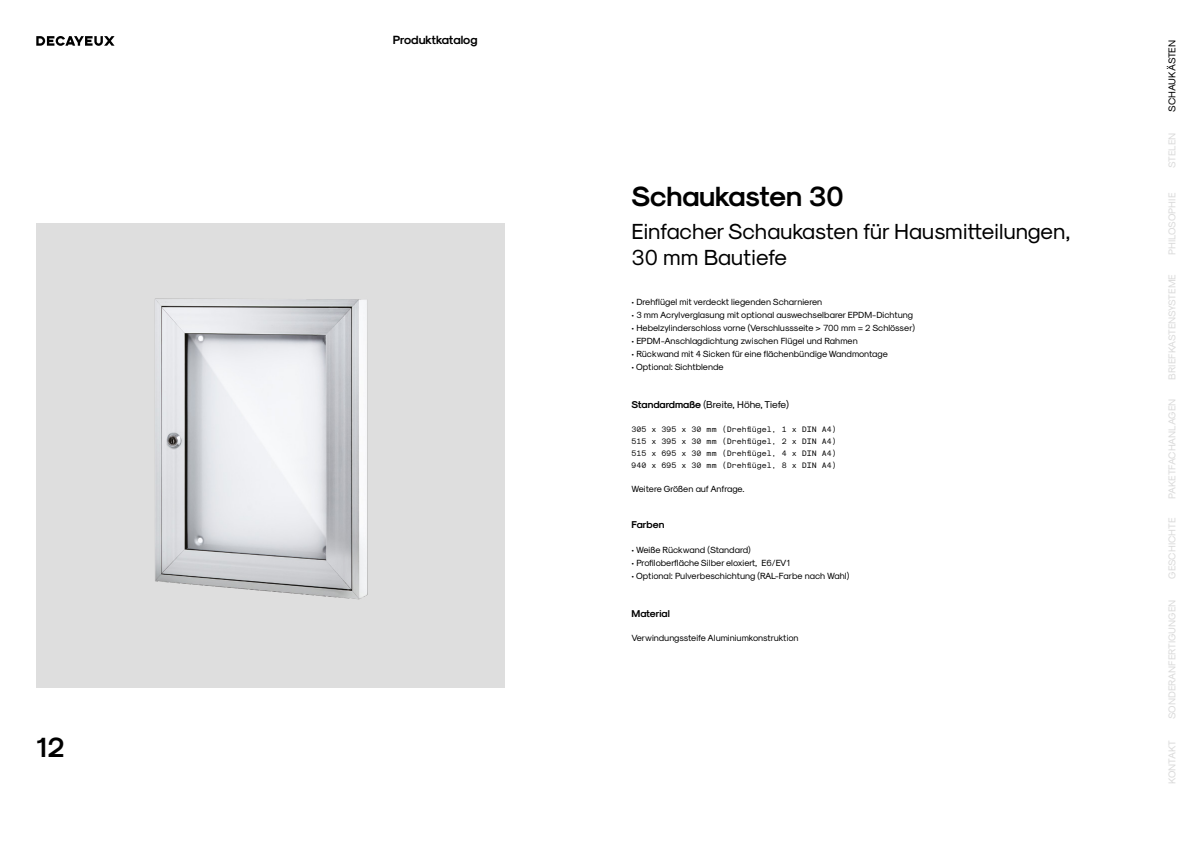
<style>
.page{position:relative;width:1191px;height:842px;background:#fff}
.page>*{position:absolute;margin:0;border:0;box-sizing:border-box;transform-origin:0 0}
.t1{font:28px "Sk Modernist Bold";letter-spacing:-.005em;color:#000}
.t2{font:22px/26.4px "Sk Modernist Regular";color:#000}
.t3{font:12px "Sk Modernist Bold";color:#000}
.t4{font:10px "Sk Modernist Regular";color:#dadada}
.t5{font:10px "Sk Modernist Regular";color:#000}
.t6{font:10px "Sk Modernist Bold";color:#000}
.t7{font:9px "Sk Modernist Regular";color:#000}
.t8{font:8px/12px "Sk Modernist Mono";color:#000;text-align:justify}
.s1{font-family:"Sk Modernist Bold"}
</style>
<div class="page">
<svg style="left:36px;top:36px;width:79px;height:10px"></svg>
<div style="left:36px;top:223px;width:468px;height:465px;background:#dedede"></div>
<img style="left:155px;top:298px;width:213px;height:302px">
<h1 class="t1" style="left:36px;top:730px;width:30px">12</h1>
<h3 class="t3" style="left:393px;top:33px;width:86px">Produktkatalog</h3>
<h1 class="t1" style="left:631px;top:180px;width:213px">Schaukasten 30</h1>
<h2 class="t2" style="left:631px;top:218px;width:441px">Einfacher Schaukasten für Hausmitteilungen,<br>30 mm Bautiefe</h2>
<p class="t7" style="left:631px;top:296px;width:192px">• Drehflügel mit verdeckt liegenden Scharnieren</p>
<p class="t7" style="left:631px;top:309px;width:283px">• 3 mm Acrylverglasung mit optional auswechselbarer EPDM-Dichtung</p>
<p class="t7" style="left:631px;top:322px;width:285px">• Hebelzylinderschloss vorne (Verschlussseite &gt; 700 mm = 2 Schlösser)</p>
<p class="t7" style="left:631px;top:335px;width:228px">• EPDM-Anschlagdichtung zwischen Flügel und Rahmen</p>
<p class="t7" style="left:631px;top:348px;width:258px">• Rückwand mit 4 Sicken für eine flächenbündige Wandmontage</p>
<p class="t7" style="left:631px;top:361px;width:94px">• Optional: Sichtblende</p>
<p class="t5" style="left:631px;top:398px;width:159px"><span class="s1">Standardmaße</span> (Breite, Höhe, Tiefe)</p>
<p class="t8" style="left:631px;top:423px;width:207px">305 x 395 x 30 mm (Drehflügel, 1 x DIN A4)<br>515 x 395 x 30 mm (Drehflügel, 2 x DIN A4)<br>515 x 695 x 30 mm (Drehflügel, 4 x DIN A4)<br>940 x 695 x 30 mm (Drehflügel, 8 x DIN A4)</p>
<p class="t7" style="left:631px;top:483px;width:114px">Weitere Größen auf Anfrage.</p>
<p class="t6" style="left:631px;top:518px;width:35px">Farben</p>
<p class="t7" style="left:631px;top:544px;width:121px">• Weiße Rückwand (Standard)</p>
<p class="t7" style="left:631px;top:557px;width:160px">• Profiloberfläche Silber eloxiert, E6/EV1</p>
<p class="t7" style="left:631px;top:570px;width:219px">• Optional: Pulverbeschichtung (RAL-Farbe nach Wahl)</p>
<p class="t6" style="left:631px;top:607px;width:40px">Material</p>
<p class="t7" style="left:631px;top:632px;width:169px">Verwindungssteife Aluminiumkonstruktion</p>
<p class="t5" style="left:1166px;top:112px;width:73px;rotate:-90deg">SCHAUKÄSTEN</p>
<p class="t4" style="left:1166px;top:168px;width:37px;rotate:-90deg">STELEN</p>
<p class="t4" style="left:1166px;top:255px;width:64px;rotate:-90deg">PHILOSOPHIE</p>
<p class="t4" style="left:1166px;top:380px;width:107px;rotate:-90deg">BRIEFKASTENSYSTEME</p>
<p class="t4" style="left:1166px;top:499px;width:101px;rotate:-90deg">PAKETFACHANLAGEN</p>
<p class="t4" style="left:1166px;top:579px;width:62px;rotate:-90deg">GESCHICHTE</p>
<p class="t4" style="left:1166px;top:719px;width:121px;rotate:-90deg">SONDERANFERTIGUNGEN</p>
<p class="t4" style="left:1166px;top:784px;width:45px;rotate:-90deg">KONTAKT</p>
</div>
